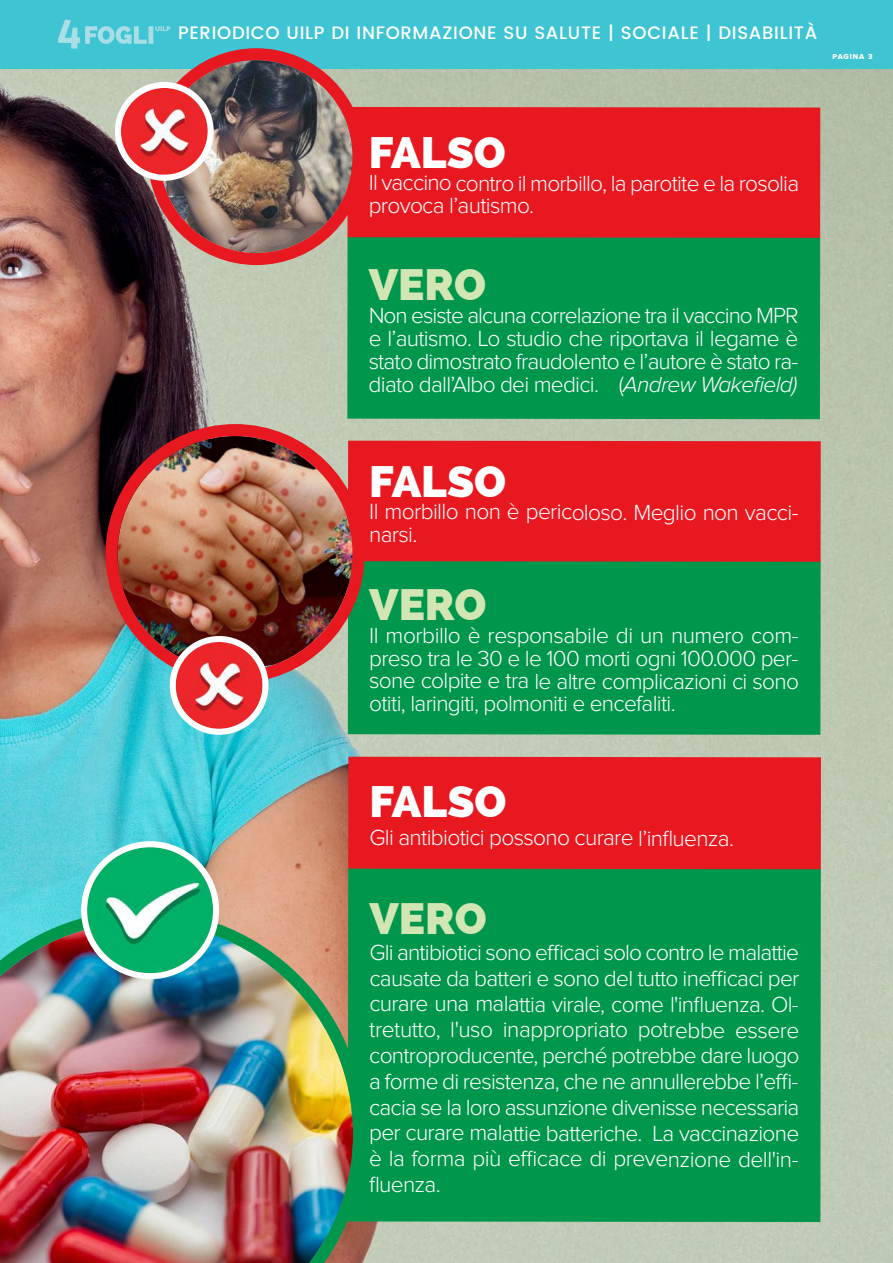
<style>
.page{position:relative;width:893px;height:1263px;background:#fff}
.page>*{position:absolute;margin:0;border:0;box-sizing:border-box;transform-origin:0 0}
.t1{font:800 43.95px "Raleway";color:#fff}
.t2{font:800 43.95px "Raleway";color:#d1e6b2}
.t3{font:300 22.65px/25.8px "Proxima Nova";letter-spacing:-.03em;color:#fff;text-align:justify}
.t4{font:500 18px "Poppins";letter-spacing:.04em;color:#fff}
.t5{font:7.5px "Proxima Nova Extrabld";letter-spacing:.115em;color:#fff}
.s1{font-style:italic}
</style>
<div class="page">
<img style="left:0;top:68px;width:893px;height:1195px">
<div style="left:0;top:0;width:893px;height:68px;background:#3fc4d3"></div>
<svg style="left:58px;top:19px;width:112px;height:30px"></svg>
<div style="left:347px;top:238px;width:473px;height:181px;background:#00974c"></div>
<div style="left:365px;top:107px;width:455px;height:131px;background:#e81821"></div>
<div style="left:348px;top:869px;width:473px;height:353px;background:#00974c"></div>
<div style="left:348px;top:757px;width:473px;height:112px;background:#e81821"></div>
<div style="left:348px;top:562px;width:473px;height:173px;background:#00974c"></div>
<div style="left:365px;top:441px;width:456px;height:121px;background:#e81821"></div>
<img style="left:0;top:910px;width:365px;height:353px">
<img style="left:105px;top:424px;width:260px;height:259px">
<img style="left:148px;top:48px;width:217px;height:217px">
<img style="left:81px;top:841px;width:138px;height:138px">
<img style="left:170px;top:636px;width:99px;height:99px">
<img style="left:115px;top:82px;width:99px;height:99px">
<p class="t4" style="left:178px;top:20px;width:641px">PERIODICO UILP DI INFORMAZIONE SU SALUTE | SOCIALE | DISABILITÀ</p>
<p class="t5" style="left:832px;top:54px;width:42px">PAGINA 3</p>
<h1 class="t1" style="left:369px;top:127px;width:138px">FALSO</h1>
<p class="t3" style="left:369px;top:174px;width:432px;line-height:22.5px">Il vaccino contro il morbillo, la parotite e la rosolia provoca l’autismo.</p>
<h1 class="t2" style="left:369px;top:259px;width:119px">VERO</h1>
<p class="t3" style="left:369px;top:306px;width:432px;line-height:23px">Non esiste alcuna correlazione tra il vaccino MPR e l’autismo. Lo studio che riportava il legame è stato dimostrato fraudolento e l’autore è stato ra&shy;diato dall’Albo dei medici. (<span class="s1">Andrew Wakefield)</span></p>
<h1 class="t1" style="left:369px;top:456px;width:138px">FALSO</h1>
<p class="t3" style="left:369px;top:503px;width:431px;line-height:22.5px">Il morbillo non è pericoloso. Meglio non vacci&shy;narsi.</p>
<h1 class="t2" style="left:369px;top:579px;width:119px">VERO</h1>
<p class="t3" style="left:369px;top:626px;width:431px;line-height:22.6px">Il morbillo è responsabile di un numero com&shy;preso tra le 30 e le 100 morti ogni 100.000 per&shy;sone colpite e tra le altre complicazioni ci sono otiti, laringiti, polmoniti e encefaliti.</p>
<h1 class="t1" style="left:369px;top:776px;width:138px">FALSO</h1>
<p class="t3" style="left:369px;top:827px;width:366px">Gli antibiotici possono curare l’influenza.</p>
<h1 class="t2" style="left:369px;top:893px;width:119px">VERO</h1>
<p class="t3" style="left:369px;top:942px;width:432px">Gli antibiotici sono efficaci solo contro le malattie causate da batteri e sono del tutto inefficaci per curare una malattia virale, come l'influenza. Ol&shy;tretutto, l'uso inappropriato potrebbe essere controproducente, perché potrebbe dare luogo a forme di resistenza, che ne annullerebbe l’effi&shy;cacia se la loro assunzione divenisse necessaria per curare malattie batteriche. La vaccinazione è la forma più efficace di prevenzione dell'in&shy;fluenza.</p>
</div>
